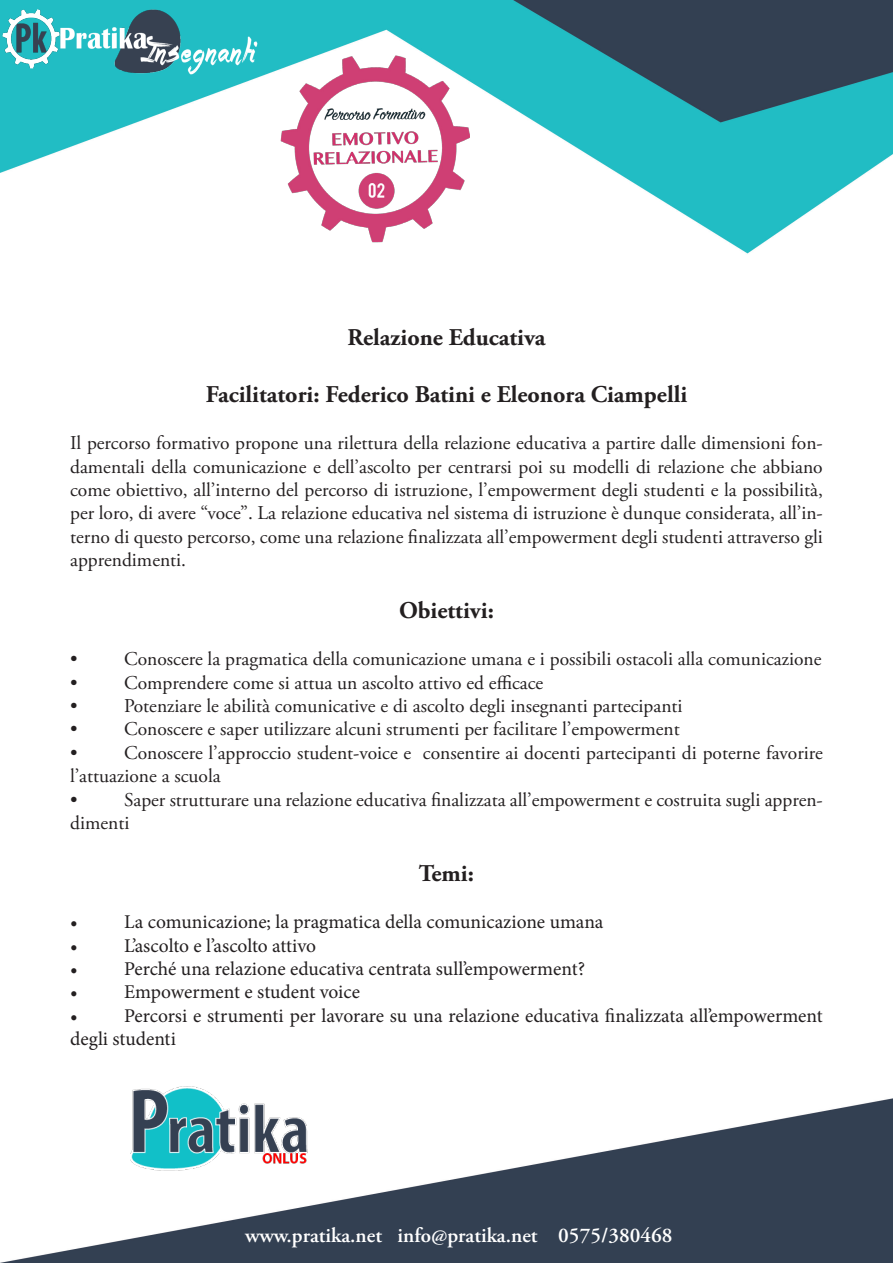
<style>
.page{position:relative;width:893px;height:1263px;background:#fff}
.page>*{position:absolute;margin:0;border:0;box-sizing:border-box;transform-origin:0 0}
.titolo{font:700 24px "Adobe Garamond Pro";color:#231f20}
.t1{font:600 21px "Adobe Garamond Pro";color:#fff}
.testo{font:19.5px/23.4px "Adobe Garamond Pro";color:#231f20}
.t2{font:19.5px/23.4px "Minion Pro";color:#231f20}
</style>
<div class="page">
<img style="left:0;top:0;width:893px;height:1263px">
<img style="left:280px;top:54px;width:189px;height:191px">
<img style="left:130px;top:1085px;width:180px;height:85px">
<img style="left:0;top:1px;width:264px;height:83px">
<p class="titolo" style="left:347px;top:323px;width:199px">Relazione Educativa</p>
<p class="titolo" style="left:206px;top:381px;width:483px">Facilitatori: Federico Batini e Eleonora Ciampelli</p>
<p class="testo" style="left:70px;top:432px;width:754px;text-align:justify">Il percorso formativo propone una rilettura della relazione educativa a partire dalle dimensioni fon&shy;damentali della comunicazione e dell’ascolto per centrarsi poi su modelli di relazione che abbiano come obiettivo, all’interno del percorso di istruzione, l’empowerment degli studenti e la possibilità, per loro, di avere “voce”. La relazione educativa nel sistema di istruzione è dunque considerata, all’in&shy;terno di questo percorso, come una relazione finalizzata all’empowerment degli studenti attraverso gli apprendimenti.</p>
<p class="titolo" style="left:399px;top:597px;width:96px">Obiettivi:</p>
<p class="testo" style="left:70px;top:648px;width:753px">• Conoscere la pragmatica della comunicazione umana e i possibili ostacoli alla comunicazione</p>
<p class="testo" style="left:70px;top:671px;width:475px">• Comprendere come si attua un ascolto attivo ed efficace</p>
<p class="testo" style="left:70px;top:695px;width:614px">• Potenziare le abilità comunicative e di ascolto degli insegnanti partecipanti</p>
<p class="testo" style="left:70px;top:718px;width:611px">• Conoscere e saper utilizzare alcuni strumenti per facilitare l’empowerment</p>
<p class="testo" style="left:70px;top:742px;width:754px">• Conoscere l’approccio student-voice e consentire ai docenti partecipanti di poterne favorire l’attuazione a scuola</p>
<p class="testo" style="left:70px;top:788px;width:754px">• Saper strutturare una relazione educativa finalizzata all’empowerment e costruita sugli appren&shy;dimenti</p>
<p class="titolo" style="left:419px;top:860px;width:57px">Temi:</p>
<p class="t2" style="left:70px;top:910px;width:535px">• La comunicazione; la pragmatica della comunicazione umana</p>
<p class="t2" style="left:70px;top:934px;width:248px">• L’ascolto e l’ascolto attivo</p>
<p class="t2" style="left:70px;top:957px;width:516px">• Perché una relazione educativa centrata sull’empowerment?</p>
<p class="t2" style="left:70px;top:980px;width:291px">• Empowerment e student voice</p>
<p class="t2" style="left:70px;top:1004px;width:754px">• Percorsi e strumenti per lavorare su una relazione educativa finalizzata all’empowerment degli studenti</p>
<p class="t1" style="left:245px;top:1223px;width:429px">www.pratika.net info@pratika.net 0575/380468</p>
</div>
